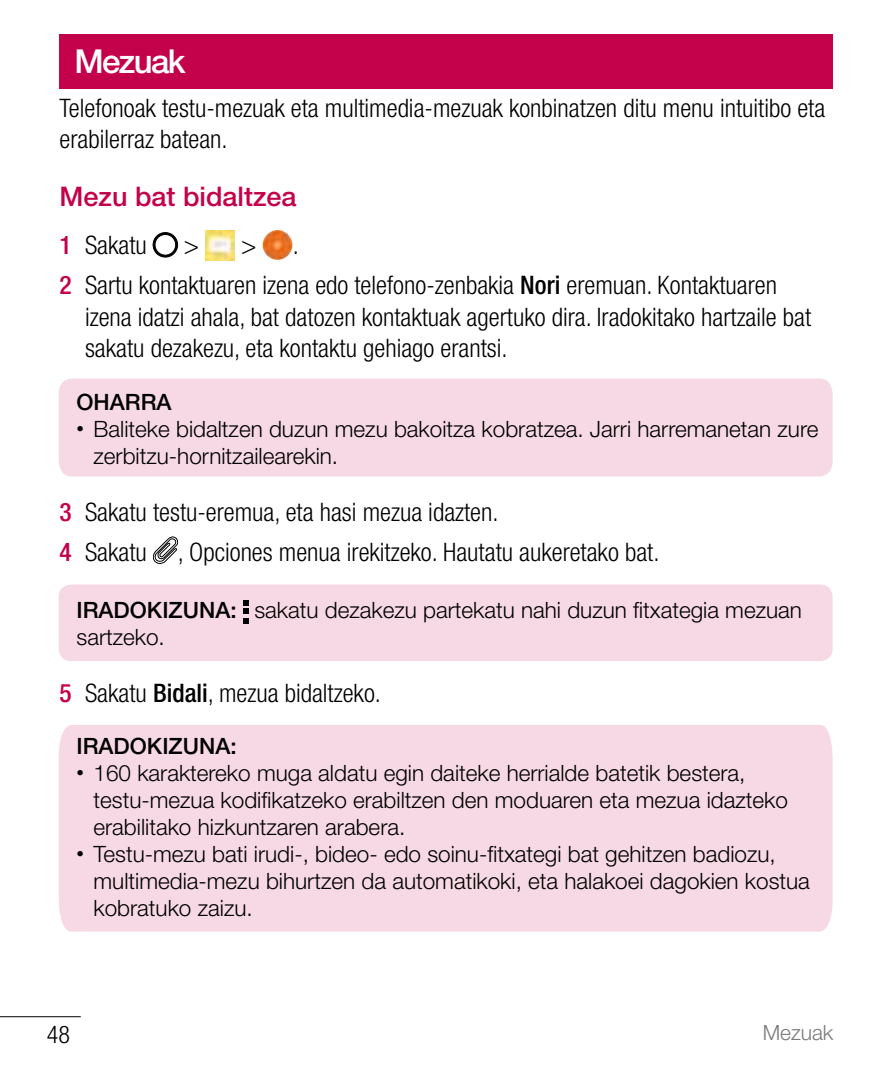
<style>
.page{position:relative;width:893px;height:1072px;background:#fff}
.page>*{position:absolute;margin:0;border:0;box-sizing:border-box;transform-origin:0 0}
.t1{font:500 33px "Helvetica Neue LT Pro";letter-spacing:-.05em;color:#fff}
.t2{font:500 27px "Helvetica Neue LT Pro";color:#c4014b}
.t3{font:300 condensed 25.5px/39.9px "Helvetica Neue LT Pro";color:#000}
.t4{font:300 condensed 24.3px "Helvetica Neue LT Pro";color:#000}
.t5{font:300 22.5px/27px "Helvetica Neue LT Pro";color:#000}
.t6{font:500 22.5px "Helvetica Neue LT Pro";color:#000}
.t7{font:300 21px "Helvetica Neue LT Pro";color:#7c7b7b}
.s1{font-weight:500;color:#c4014b}
.s2{font-weight:500}
.s3{font-size:15px}
</style>
<div class="page">
<hr style="left:0;top:1016px;width:81px;height:1px;background:#000">
<div style="left:59px;top:584px;width:774px;height:77px;background:#f6d9e4;border-radius:12px"></div>
<div style="left:59px;top:378px;width:774px;height:98px;background:#f6d9e4"></div>
<div style="left:59px;top:725px;width:774px;height:206px;background:#f6d9e4"></div>
<svg style="left:153px;top:232px;width:25px;height:25px"></svg>
<img style="left:205px;top:230px;width:30px;height:30px">
<img style="left:263px;top:230px;width:29px;height:30px;border-radius:15px">
<svg style="left:153px;top:536px;width:25px;height:28px"></svg>
<svg style="left:243px;top:600px;width:5px;height:24px"></svg>
<div style="left:60px;top:34px;width:773px;height:54px;background:#c4014b"></div>
<h1 class="t1" style="left:75px;top:42px;width:112px">Mezuak</h1>
<p class="t3" style="left:60px;top:92px;width:767px;line-height:30.6px">Telefonoak testu-mezuak eta multimedia-mezuak konbinatzen ditu menu intuitibo eta erabilerraz batean.</p>
<p class="t2" style="left:60px;top:180px;width:239px">Mezu bat bidaltzea</p>
<p class="t3" style="left:60px;top:225px;width:89px"><span class="s1">1</span> Sakatu</p>
<p class="t3" style="left:184px;top:225px;width:74px">&gt; &gt;</p>
<p class="t3" style="left:60px;top:225px;width:719px;text-indent:233px">.<br><span class="s1">2</span> Sartu kontaktuaren izena edo telefono-zenbakia <span class="s2">Nori</span> eremuan. Kontaktuaren</p>
<p class="t3" style="left:85px;top:301px;width:728px;line-height:31.5px">izena idatzi ahala, bat datozen kontaktuak agertuko dira. Iradokitako hartzaile bat sakatu dezakezu, eta kontaktu gehiago erantsi.</p>
<p class="t6" style="left:77px;top:388px;width:97px">OHARRA</p>
<p class="t5" style="left:94px;top:415px;width:726px;text-indent:-17px"><span class="s3">•</span> Baliteke bidaltzen duzun mezu bakoitza kobratzea. Jarri harremanetan zure zerbitzu-hornitzailearekin.</p>
<p class="t3" style="left:60px;top:491px;width:601px"><span class="s1">3</span> Sakatu testu-eremua, eta hasi mezua idazten.<br><span class="s1">4</span> Sakatu , Opciones menua irekitzeko. Hautatu aukeretako bat.</p>
<p class="t5" style="left:77px;top:596px;width:727px"><span class="s2">IRADOKIZUNA:</span> sakatu dezakezu partekatu nahi duzun fitxategia mezuan sartzeko.</p>
<p class="t3" style="left:60px;top:672px;width:323px"><span class="s1">5</span> Sakatu <span class="s2">Bidali</span>, mezua bidaltzeko.</p>
<p class="t6" style="left:77px;top:733px;width:162px">IRADOKIZUNA:</p>
<p class="t5" style="left:94px;top:759px;width:696px;text-indent:-17px"><span class="s3">•</span> 160 karaktereko muga aldatu egin daiteke herrialde batetik bestera, testu-mezua kodifikatzeko erabiltzen den moduaren eta mezua idazteko erabilitako hizkuntzaren arabera.</p>
<p class="t5" style="left:94px;top:840px;width:718px;text-indent:-17px"><span class="s3">•</span> Testu-mezu bati irudi-, bideo- edo soinu-fitxategi bat gehitzen badiozu, multimedia-mezu bihurtzen da automatikoki, eta halakoei dagokien kostua kobratuko zaizu.</p>
<p class="t4" style="left:47px;top:1019px;width:25px">48</p>
<p class="t7" style="left:763px;top:1019px;width:72px">Mezuak</p>
</div>
